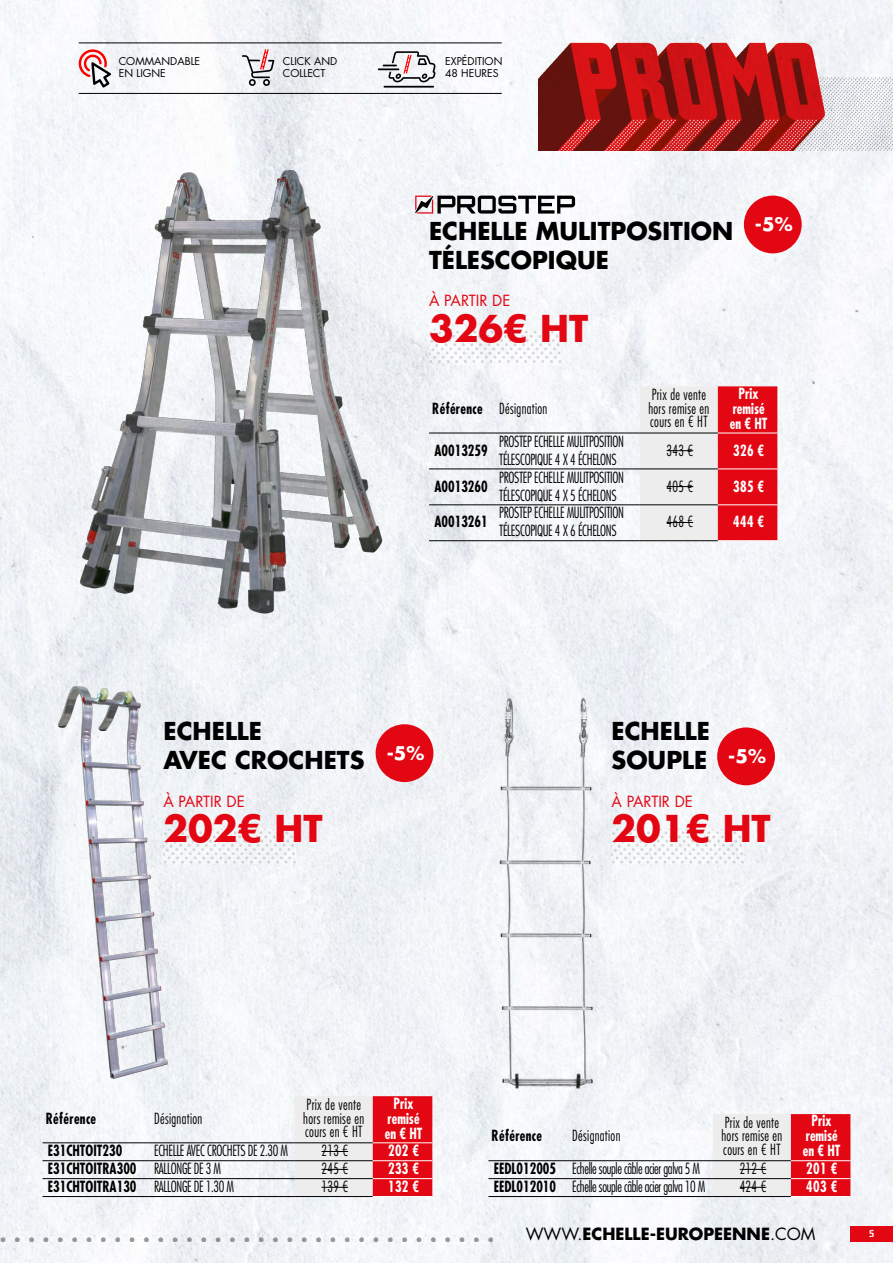
<style>
.page{position:relative;width:893px;height:1263px;background:#fff}
.page>*{position:absolute;margin:0;border:0;box-sizing:border-box;transform-origin:0 0}
.t1{font:700 36px "Futura Std";color:#e30613}
.t2{font:700 24px/28.8px "Futura Std";color:#000}
.t3{font:700 18.45px "Futura Std";color:#fff}
.t4{font:700 16.35px "Futura Std";color:#000}
.t5{font:300 condensed 15px/18px "Futura Std";letter-spacing:-.025em;color:#000;scale:.9 1}
.t6{font:300 condensed 15px/13.5px "Futura Std";letter-spacing:.025em;color:#000;scale:.9 1}
.t7{font:700 condensed 15px/15px "Futura Std";color:#fff;text-align:center;scale:.9 1}
.t8{font:700 condensed 15px "Futura Std";color:#000;scale:.9 1}
.t9{font:15px "Futura Std";color:#e30613}
.t10{font:700 condensed 15px "Futura Std";letter-spacing:.025em;color:#000;scale:.9 1}
.t11{font:10.5px/12.6px "Futura Std";color:#000}
.t12{font:900 10.5px "Axia Stencil";color:#fff}
.s1{font-weight:700}
.s2{font-weight:300}
.s3{font-weight:400}
</style>
<div class="page">
<img style="left:0;top:0;width:893px;height:1263px">
<svg style="left:242px;top:49px;width:32px;height:37px"></svg>
<svg style="left:378px;top:51px;width:58px;height:37px"></svg>
<svg style="left:79px;top:49px;width:32px;height:39px"></svg>
<hr style="left:79px;top:93px;width:423px;height:1px;background:#000">
<hr style="left:79px;top:43px;width:423px;height:1px;background:#000">
<img style="left:42px;top:680px;width:144px;height:406px">
<img style="left:54px;top:128px;width:353px;height:517px">
<img style="left:488px;top:663px;width:109px;height:433px">
<img style="left:429px;top:329px;width:132px;height:34px">
<hr style="left:429px;top:468px;width:65px;height:1px;background:#000">
<hr style="left:494px;top:468px;width:146px;height:1px;background:#000">
<hr style="left:429px;top:504px;width:65px;height:1px;background:#000">
<hr style="left:494px;top:504px;width:146px;height:1px;background:#000">
<hr style="left:429px;top:540px;width:65px;height:1px;background:#000">
<hr style="left:494px;top:540px;width:146px;height:1px;background:#000">
<hr style="left:429px;top:433px;width:65px;height:1px;background:#000">
<hr style="left:494px;top:433px;width:146px;height:1px;background:#000">
<svg style="left:640px;top:386px;width:137px;height:155px"></svg>
<svg style="left:415px;top:196px;width:160px;height:18px"></svg>
<hr style="left:43px;top:1160px;width:106px;height:1px;background:#000">
<hr style="left:149px;top:1160px;width:146px;height:1px;background:#000">
<hr style="left:43px;top:1178px;width:106px;height:1px;background:#000">
<hr style="left:149px;top:1178px;width:146px;height:1px;background:#000">
<hr style="left:43px;top:1196px;width:106px;height:1px;background:#000">
<hr style="left:149px;top:1196px;width:146px;height:1px;background:#000">
<hr style="left:295px;top:1196px;width:78px;height:1px;background:#000">
<hr style="left:43px;top:1142px;width:106px;height:1px;background:#000">
<hr style="left:149px;top:1142px;width:146px;height:1px;background:#000">
<hr style="left:373px;top:1196px;width:59px;height:1px;background:#fff">
<svg style="left:295px;top:1096px;width:137px;height:100px"></svg>
<img style="left:163px;top:829px;width:133px;height:34px">
<hr style="left:488px;top:1178px;width:79px;height:1px;background:#000">
<hr style="left:567px;top:1178px;width:146px;height:1px;background:#000">
<hr style="left:488px;top:1196px;width:79px;height:1px;background:#000">
<hr style="left:567px;top:1196px;width:146px;height:1px;background:#000">
<hr style="left:713px;top:1196px;width:78px;height:1px;background:#000">
<hr style="left:488px;top:1160px;width:79px;height:1px;background:#000">
<hr style="left:567px;top:1160px;width:146px;height:1px;background:#000">
<hr style="left:791px;top:1196px;width:59px;height:1px;background:#fff">
<svg style="left:713px;top:1114px;width:137px;height:82px"></svg>
<img style="left:612px;top:829px;width:132px;height:34px">
<div style="left:744px;top:196px;width:58px;height:57px;background:#e30613;border-radius:50%"></div>
<div style="left:376px;top:724px;width:57px;height:58px;background:#e30613;border-radius:50%"></div>
<div style="left:717px;top:727px;width:58px;height:58px;background:#e30613;border-radius:50%"></div>
<div style="left:850px;top:1226px;width:43px;height:16px;background:#e30613"></div>
<img style="left:0;top:1235px;width:501px;height:7px">
<img style="left:539px;top:43px;width:354px;height:108px">
<img style="left:0;top:43px;width:1px;height:108px">
<p class="t11" style="left:119px;top:55px;width:83px">COMMANDABLE<br>EN LIGNE</p>
<p class="t11" style="left:283px;top:55px;width:56px">CLICK AND<br>COLLECT</p>
<p class="t11" style="left:445px;top:55px;width:59px">EXPÉDITION<br>48 HEURES</p>
<h2 class="t2" style="left:429px;top:216px;width:306px">ECHELLE MULITPOSITION<br>TÉLESCOPIQUE</h2>
<p class="t9" style="left:429px;top:291px;width:83px">À PARTIR DE</p>
<h1 class="t1" style="left:429px;top:304px;width:161px">326€ HT</h1>
<p class="t3" style="left:755px;top:212px;width:39px">-5%</p>
<p class="t6" style="left:432px;top:401px;width:129px"><span class="s1">Référence</span> Désignation</p>
<p class="t6" style="left:648px;top:388px;width:69px">Prix de vente hors remise en cours en € HT</p>
<p class="t7" style="left:730px;top:386px;width:43px">Prix remisé en € HT</p>
<p class="t8" style="left:434px;top:441px;width:61px">A0013259</p>
<p class="t5" style="left:499px;top:432px;width:140px">PROSTEP ECHELLE MULITPOSITION<br>TÉLESCOPIQUE 4 X 4 ÉCHELONS</p>
<p class="t5" style="left:667px;top:441px;width:31px">343 €</p>
<p class="t7" style="left:733px;top:443px;width:36px">326 €</p>
<p class="t8" style="left:434px;top:477px;width:61px">A0013260</p>
<p class="t5" style="left:499px;top:468px;width:140px">PROSTEP ECHELLE MULITPOSITION<br>TÉLESCOPIQUE 4 X 5 ÉCHELONS</p>
<p class="t5" style="left:667px;top:477px;width:31px">405 €</p>
<p class="t7" style="left:733px;top:479px;width:36px">385 €</p>
<p class="t8" style="left:434px;top:513px;width:61px">A0013261</p>
<p class="t5" style="left:499px;top:504px;width:140px">PROSTEP ECHELLE MULITPOSITION<br>TÉLESCOPIQUE 4 X 6 ÉCHELONS</p>
<p class="t5" style="left:667px;top:513px;width:31px">468 €</p>
<p class="t7" style="left:733px;top:514px;width:36px">444 €</p>
<h2 class="t2" style="left:163px;top:717px;width:202px">ECHELLE<br>AVEC CROCHETS</h2>
<p class="t9" style="left:163px;top:791px;width:83px">À PARTIR DE</p>
<h1 class="t1" style="left:163px;top:805px;width:161px">202€ HT</h1>
<h2 class="t2" style="left:612px;top:717px;width:100px">ECHELLE<br>SOUPLE</h2>
<p class="t9" style="left:612px;top:791px;width:83px">À PARTIR DE</p>
<h1 class="t1" style="left:612px;top:805px;width:161px">201€ HT</h1>
<p class="t3" style="left:387px;top:740px;width:39px">-5%</p>
<p class="t3" style="left:728px;top:744px;width:39px">-5%</p>
<p class="t10" style="left:46px;top:1109px;width:58px">Référence</p>
<p class="t6" style="left:154px;top:1111px;width:55px">Désignation</p>
<p class="t6" style="left:303px;top:1098px;width:69px">Prix de vente hors remise en cours en € HT</p>
<p class="t7" style="left:385px;top:1095px;width:43px">Prix remisé en € HT</p>
<p class="t8" style="left:48px;top:1141px;width:84px">E31CHTOIT230</p>
<p class="t5" style="left:154px;top:1142px;width:150px">ECHELLE AVEC CROCHETS DE 2.30 M</p>
<p class="t5" style="left:322px;top:1142px;width:31px">213 €</p>
<p class="t7" style="left:388px;top:1143px;width:36px">202 €</p>
<p class="t8" style="left:48px;top:1159px;width:194px">E31CHTOITRA300 <span class="s2">RALLONGE DE 3 M</span></p>
<p class="t5" style="left:322px;top:1160px;width:31px">245 €</p>
<p class="t7" style="left:388px;top:1161px;width:36px">233 €</p>
<p class="t5" style="left:48px;top:1178px;width:209px"><span class="s1">E31CHTOITRA130</span> RALLONGE DE 1.30 M</p>
<p class="t5" style="left:322px;top:1178px;width:31px">139 €</p>
<p class="t7" style="left:388px;top:1179px;width:36px">132 €</p>
<p class="t10" style="left:492px;top:1126px;width:58px">Référence</p>
<p class="t6" style="left:572px;top:1129px;width:55px">Désignation</p>
<p class="t6" style="left:721px;top:1116px;width:69px">Prix de vente hors remise en cours en € HT</p>
<p class="t7" style="left:803px;top:1113px;width:43px">Prix remisé en € HT</p>
<p class="t5" style="left:494px;top:1160px;width:231px"><span class="s1">EEDL012005</span> Echelle souple câble acier galva 5 M</p>
<p class="t5" style="left:740px;top:1160px;width:31px">212 €</p>
<p class="t7" style="left:806px;top:1161px;width:36px">201 €</p>
<p class="t5" style="left:494px;top:1178px;width:237px"><span class="s1">EEDL012010</span> Echelle souple câble acier galva 10 M</p>
<p class="t5" style="left:740px;top:1178px;width:31px">424 €</p>
<p class="t7" style="left:806px;top:1179px;width:36px">403 €</p>
<p class="t4" style="left:526px;top:1222px;width:291px"><span class="s3">WWW.</span>ECHELLE-EUROPEENNE<span class="s3">.COM</span></p>
<p class="t12" style="left:869px;top:1227px;width:7px">5</p>
</div>
